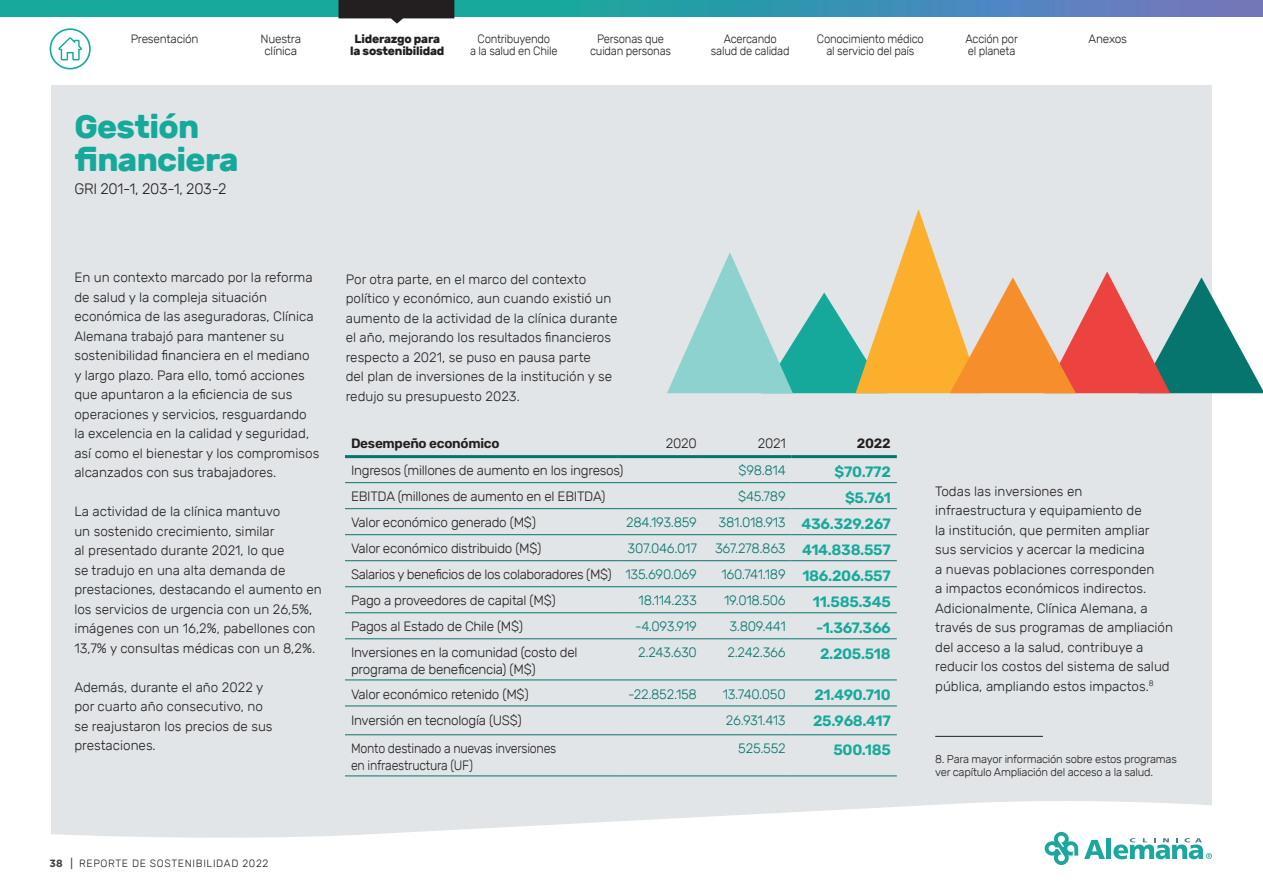
<style>
.page{position:relative;width:1263px;height:893px;background:#fff}
.page>*{position:absolute;margin:0;border:0;box-sizing:border-box;transform-origin:0 0}
.t1{font:700 33px/33px "Rubik";letter-spacing:-.02em;color:#15a99c}
.t2{font:600 15px "Rubik";letter-spacing:-.02em;color:#15a99c}
.t3{font:300 15px "Rubik";letter-spacing:-.02em;color:#231f20}
.t4{font:300 13.5px/19.5px "Rubik";color:#231f20}
.t5{font:300 13.5px/16.5px "Rubik";letter-spacing:-.02em;color:#231f20}
.t6{font:300 13.5px "Rubik";letter-spacing:-.02em;color:#06756e}
.t7{font:300 13.5px/16.5px "Rubik";letter-spacing:-.02em;color:#231f20;scale:.92 1}
.t8{font:300 13.5px "Rubik";letter-spacing:-.03em;color:#231f20}
.t9{font:600 13.5px "Rubik";letter-spacing:-.02em;color:#231f20}
.t10{font:300 12px/12px "Rubik";letter-spacing:-.02em;color:#231f20;text-align:center;scale:.94 1}
.t11{font:300 12px/12px "Rubik";letter-spacing:-.02em;color:#231f20;text-align:center}
.t12{font:700 12px/12px "Rubik";letter-spacing:-.02em;color:#231f20;text-align:center}
.t13{font:300 11.25px/13.5px "Rubik";letter-spacing:-.02em;color:#231f20}
.t14{font:300 10.5px "Rubik";letter-spacing:.06em;color:#231f20}
.s1{font-weight:600;font-size:15px;color:#15a99c}
.s2{color:#06756e}
.s3{font-family:"Gotham";font-weight:700;color:#3e3e3f}
.s4{font-weight:400;color:#3e3e3f}
</style>
<div class="page">
<svg style="left:0;top:0;width:1263px;height:16px;background:#3297aa"></svg>
<div style="left:51px;top:85px;width:1161px;height:754px;background:#e1e5e7"></div>
<svg style="left:1045px;top:832px;width:33px;height:33px"></svg>
<svg style="left:1084px;top:840px;width:21px;height:19px"></svg>
<div style="left:1106px;top:839px;width:5px;height:20px;background:#1ba69e"></div>
<svg style="left:1113px;top:838px;width:99px;height:21px"></svg>
<svg style="left:338px;top:0;width:116px;height:24px"></svg>
<svg style="left:50px;top:28px;width:41px;height:41px"></svg>
<hr style="left:345px;top:482px;width:273px;height:1px;background:#06756e">
<hr style="left:618px;top:482px;width:85px;height:1px;background:#06756e">
<hr style="left:703px;top:482px;width:89px;height:1px;background:#06756e">
<hr style="left:792px;top:482px;width:105px;height:1px;background:#06756e">
<hr style="left:345px;top:508px;width:273px;height:1px;background:#06756e">
<hr style="left:618px;top:508px;width:85px;height:1px;background:#06756e">
<hr style="left:703px;top:508px;width:89px;height:1px;background:#06756e">
<hr style="left:792px;top:508px;width:105px;height:1px;background:#06756e">
<hr style="left:345px;top:534px;width:273px;height:1px;background:#06756e">
<hr style="left:618px;top:534px;width:85px;height:1px;background:#06756e">
<hr style="left:703px;top:534px;width:89px;height:1px;background:#06756e">
<hr style="left:792px;top:534px;width:105px;height:1px;background:#06756e">
<hr style="left:345px;top:560px;width:273px;height:1px;background:#06756e">
<hr style="left:618px;top:560px;width:85px;height:1px;background:#06756e">
<hr style="left:703px;top:560px;width:89px;height:1px;background:#06756e">
<hr style="left:792px;top:560px;width:105px;height:1px;background:#06756e">
<hr style="left:345px;top:586px;width:273px;height:1px;background:#06756e">
<hr style="left:618px;top:586px;width:85px;height:1px;background:#06756e">
<hr style="left:703px;top:586px;width:89px;height:1px;background:#06756e">
<hr style="left:792px;top:586px;width:105px;height:1px;background:#06756e">
<hr style="left:345px;top:612px;width:273px;height:1px;background:#06756e">
<hr style="left:618px;top:612px;width:85px;height:1px;background:#06756e">
<hr style="left:703px;top:612px;width:89px;height:1px;background:#06756e">
<hr style="left:792px;top:612px;width:105px;height:1px;background:#06756e">
<hr style="left:345px;top:638px;width:273px;height:1px;background:#06756e">
<hr style="left:618px;top:638px;width:85px;height:1px;background:#06756e">
<hr style="left:703px;top:638px;width:89px;height:1px;background:#06756e">
<hr style="left:792px;top:638px;width:105px;height:1px;background:#06756e">
<hr style="left:345px;top:679px;width:273px;height:1px;background:#06756e">
<hr style="left:618px;top:679px;width:85px;height:1px;background:#06756e">
<hr style="left:703px;top:679px;width:89px;height:1px;background:#06756e">
<hr style="left:792px;top:679px;width:105px;height:1px;background:#06756e">
<hr style="left:345px;top:706px;width:273px;height:1px;background:#06756e">
<hr style="left:618px;top:706px;width:85px;height:1px;background:#06756e">
<hr style="left:703px;top:706px;width:89px;height:1px;background:#06756e">
<hr style="left:792px;top:706px;width:105px;height:1px;background:#06756e">
<hr style="left:345px;top:734px;width:273px;height:1px;background:#06756e">
<hr style="left:618px;top:734px;width:85px;height:1px;background:#06756e">
<hr style="left:703px;top:734px;width:89px;height:1px;background:#06756e">
<hr style="left:792px;top:734px;width:105px;height:1px;background:#06756e">
<hr style="left:345px;top:775px;width:273px;height:1px;background:#06756e">
<hr style="left:618px;top:775px;width:85px;height:1px;background:#06756e">
<hr style="left:703px;top:775px;width:89px;height:1px;background:#06756e">
<hr style="left:792px;top:775px;width:105px;height:1px;background:#06756e">
<hr style="left:345px;top:455px;width:273px;height:3px;background:#06756e">
<hr style="left:618px;top:455px;width:85px;height:3px;background:#06756e">
<hr style="left:703px;top:455px;width:89px;height:3px;background:#06756e">
<hr style="left:792px;top:455px;width:105px;height:3px;background:#06756e">
<hr style="left:935px;top:736px;width:108px;height:1px;background:#231f20">
<svg style="left:667px;top:209px;width:596px;height:184px;background:#c9c5b1"></svg>
<p class="t11" style="left:131px;top:33px;width:69px">Presentación</p>
<p class="t11" style="left:260px;top:33px;width:42px">Nuestra clínica</p>
<p class="t12" style="left:350px;top:33px;width:96px">Liderazgo para la sostenibilidad</p>
<p class="t10" style="left:470px;top:33px;width:95px">Contribuyendo<br>a la salud en Chile</p>
<p class="t10" style="left:590px;top:33px;width:88px">Personas que cuidan personas</p>
<p class="t10" style="left:711px;top:33px;width:85px">Acercando salud de calidad</p>
<p class="t10" style="left:817px;top:33px;width:115px">Conocimiento médico al servicio del país</p>
<p class="t10" style="left:965px;top:33px;width:57px;text-align:left">Acción por el planeta</p>
<p class="t11" style="left:1089px;top:33px;width:40px">Anexos</p>
<h1 class="t1" style="left:74px;top:110px;width:166px">Gestión financiera</h1>
<p class="t3" style="left:74px;top:180px;width:153px">GRI 201-1, 203-1, 203-2</p>
<p class="t4" style="left:74px;top:268px;width:246px">En un contexto marcado por la reforma de salud y la compleja situación económica de las aseguradoras, Clínica Alemana trabajó para mantener su sostenibilidad financiera en el mediano y largo plazo. Para ello, tomó acciones que apuntaron a la eficiencia de sus operaciones y servicios, resguardando la excelencia en la calidad y seguridad, así como el bienestar y los compromisos alcanzados con sus trabajadores.</p>
<p class="t4" style="left:74px;top:502px;width:249px">La actividad de la clínica mantuvo<br>un sostenido crecimiento, similar<br>al presentado durante 2021, lo que<br>se tradujo en una alta demanda de prestaciones, destacando el aumento en los servicios de urgencia con un 26,5%, imágenes con un 16,2%, pabellones con 13,7% y consultas médicas con un 8,2%.</p>
<p class="t4" style="left:74px;top:678px;width:200px">Además, durante el año 2022 y por cuarto año consecutivo, no se reajustaron los precios de sus prestaciones.</p>
<p class="t4" style="left:346px;top:270px;width:273px">Por otra parte, en el marco del contexto político y económico, aun cuando existió un aumento de la actividad de la clínica durante el año, mejorando los resultados financieros respecto a 2021, se puso en pausa parte<br>del plan de inversiones de la institución y se redujo su presupuesto 2023.</p>
<p class="t9" style="left:351px;top:436px;width:150px">Desempeño económico</p>
<p class="t4" style="left:666px;top:434px;width:32px">2020</p>
<p class="t4" style="left:758px;top:434px;width:29px">2021</p>
<p class="t9" style="left:857px;top:436px;width:35px">2022</p>
<p class="t5" style="left:351px;top:463px;width:274px">Ingresos (millones de aumento en los ingresos)</p>
<p class="t6" style="left:739px;top:463px;width:49px">$98.814</p>
<p class="t2" style="left:835px;top:463px;width:58px">$70.772</p>
<p class="t5" style="left:351px;top:489px;width:256px">EBITDA (millones de aumento en el EBITDA)</p>
<p class="t6" style="left:738px;top:489px;width:49px">$45.789</p>
<p class="t2" style="left:845px;top:489px;width:47px">$5.761</p>
<p class="t5" style="left:351px;top:515px;width:186px">Valor económico generado (M$)</p>
<p class="t6" style="left:626px;top:515px;width:72px">284.193.859</p>
<p class="t6" style="left:719px;top:515px;width:174px">381.018.913 <span class="s1">436.329.267</span></p>
<p class="t5" style="left:351px;top:541px;width:192px">Valor económico distribuido (M$)</p>
<p class="t6" style="left:627px;top:541px;width:71px">307.046.017</p>
<p class="t6" style="left:715px;top:541px;width:177px">367.278.863 <span class="s1">414.838.557</span></p>
<p class="t8" style="left:351px;top:567px;width:347px">Salarios y beneficios de los colaboradores (M$) <span class="s2">135.690.069</span></p>
<p class="t6" style="left:721px;top:567px;width:171px">160.741.189 <span class="s1">186.206.557</span></p>
<p class="t5" style="left:351px;top:593px;width:206px">Pago a proveedores de capital (M$)</p>
<p class="t6" style="left:639px;top:593px;width:60px">18.114.233</p>
<p class="t6" style="left:724px;top:593px;width:63px">19.018.506</p>
<p class="t2" style="left:813px;top:593px;width:79px">11.585.345</p>
<p class="t5" style="left:351px;top:619px;width:174px">Pagos al Estado de Chile (M$)</p>
<p class="t6" style="left:635px;top:619px;width:63px">-4.093.919</p>
<p class="t6" style="left:729px;top:619px;width:58px">3.809.441</p>
<p class="t2" style="left:816px;top:619px;width:76px">-1.367.366</p>
<p class="t5" style="left:351px;top:645px;width:228px">Inversiones en la comunidad (costo del programa de beneficencia) (M$)</p>
<p class="t6" style="left:638px;top:645px;width:60px">2.243.630</p>
<p class="t6" style="left:727px;top:645px;width:60px">2.242.366</p>
<p class="t2" style="left:820px;top:645px;width:72px">2.205.518</p>
<p class="t5" style="left:351px;top:686px;width:179px">Valor económico retenido (M$)</p>
<p class="t6" style="left:628px;top:686px;width:70px">-22.852.158</p>
<p class="t6" style="left:723px;top:686px;width:65px">13.740.050</p>
<p class="t2" style="left:814px;top:686px;width:78px">21.490.710</p>
<p class="t5" style="left:351px;top:712px;width:172px">Inversión en tecnología (US$)</p>
<p class="t6" style="left:726px;top:712px;width:61px">26.931.413</p>
<p class="t2" style="left:813px;top:712px;width:79px">25.968.417</p>
<p class="t7" style="left:351px;top:741px;width:225px">Monto destinado a nuevas inversiones en infraestructura (UF)</p>
<p class="t6" style="left:738px;top:741px;width:49px">525.552</p>
<p class="t2" style="left:833px;top:741px;width:59px">500.185</p>
<p class="t14" style="left:50px;top:857px;width:220px"><span class="s3">38</span> <span class="s4">|</span> REPORTE DE SOSTENIBILIDAD 2022</p>
<p class="t4" style="left:935px;top:482px;width:239px">Todas las inversiones en infraestructura y equipamiento de<br>la institución, que permiten ampliar sus servicios y acercar la medicina<br>a nuevas poblaciones corresponden<br>a impactos económicos indirectos.<br>Adicionalmente, Clínica Alemana, a través de sus programas de ampliación del acceso a la salud, contribuye a reducir los costos del sistema de salud pública, ampliando estos impactos.<sup>8</sup></p>
<p class="t13" style="left:935px;top:752px;width:243px">8. Para mayor información sobre estos programas ver capítulo Ampliación del acceso a la salud.</p>
</div>
